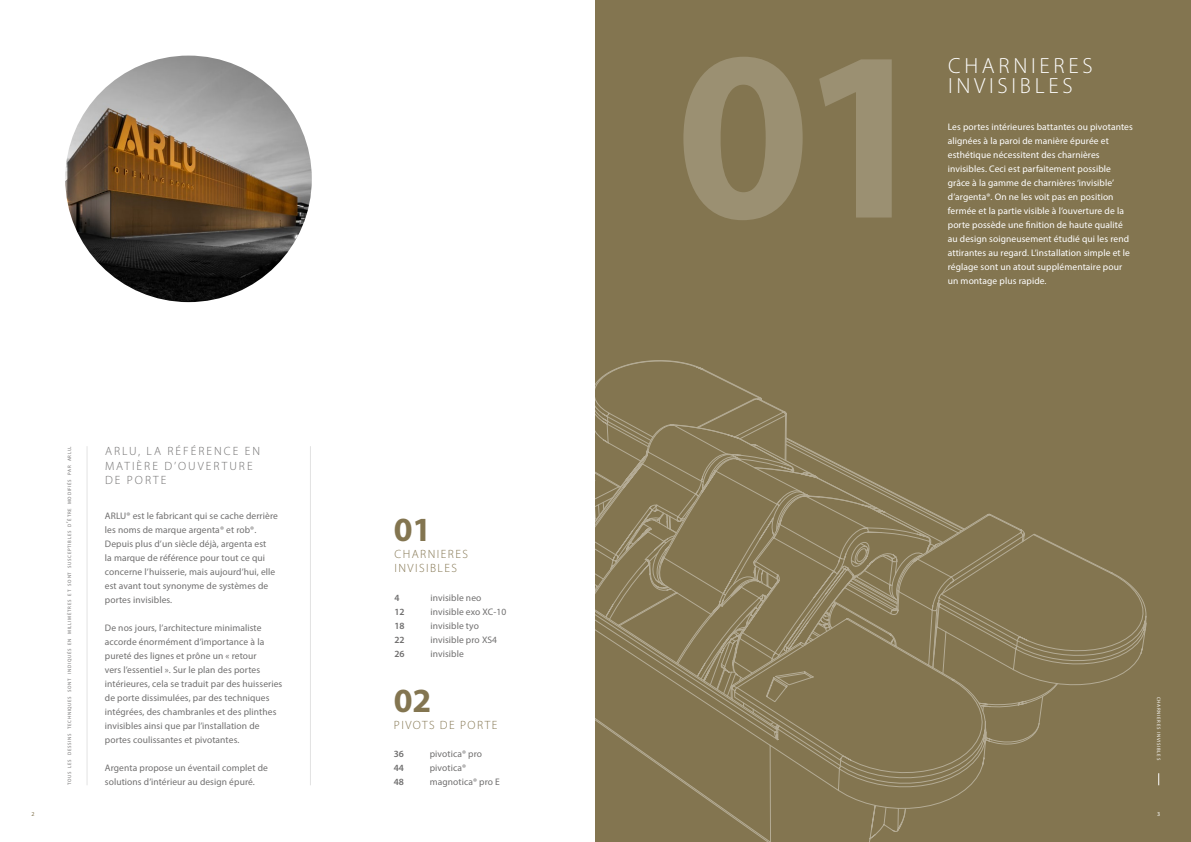
<style>
.page{position:relative;width:1191px;height:842px;background:#fff}
.page>*{position:absolute;margin:0;border:0;box-sizing:border-box;transform-origin:0 0}
.t1{font:700 34px "Myriad Pro";color:#837550}
.t2{font:300 22px/20px "Myriad Pro";letter-spacing:.17em;color:#fff}
.t3{font:300 12px/14.4px "Myriad Pro";letter-spacing:.17em;color:#706f6f}
.t4{font:300 12px/14.4px "Myriad Pro";letter-spacing:.12em;color:#837550}
.t5{font:9.5px/14px "Myriad Pro";letter-spacing:.01em;color:#706f6f}
.t6{font:9.5px/14px "Myriad Pro";letter-spacing:.01em;color:#fff}
.t7{font:600 9.5px "Myriad Pro";letter-spacing:.01em;color:#706f6f}
.t8{font:6px "Myriad Pro";color:#837550}
.t9{font:6px "Myriad Pro";color:#fff}
.t10{font:4.9px "Myriad Pro";letter-spacing:.145em;color:#706f6f}
.t11{font:4.9px "Myriad Pro";letter-spacing:.145em;color:#fff}
.s1{font-size:7px}
</style>
<div class="page">
<div style="left:595px;top:0;width:596px;height:842px;background:#837550"></div>
<svg style="left:695px;top:791px;width:211px;height:51px"></svg>
<svg style="left:595px;top:360px;width:551px;height:431px"></svg>
<svg style="left:683px;top:57px;width:208px;height:163px"></svg>
<img style="left:65px;top:56px;width:247px;height:246px;border-radius:123px">
<svg style="left:1158px;top:773px;width:1px;height:12px"></svg>
<hr style="left:310px;top:446px;width:1px;height:339px;background:#e3e3e3">
<hr style="left:87px;top:446px;width:1px;height:339px;background:#e3e3e3">
<p class="t10" style="left:66px;top:768px;width:323px;rotate:-90deg">les dessins techniques sont indiqués en millimètres et sont susceptibles d<span class="s1">’</span>être modifiés par arlu<span class="s1">.</span></p>
<p class="t3" style="left:105px;top:444px;width:157px">ARLU, LA RÉFÉRENCE EN<br>MATIÈRE D’OUVERTURE<br>DE PORTE</p>
<p class="t5" style="left:105px;top:509px;width:174px">ARLU® est le fabricant qui se cache derrière les noms de marque argenta® et rob®.<br>Depuis plus d’un siècle déjà, argenta est<br>la marque de référence pour tout ce qui concerne l’huisserie, mais aujourd’hui, elle est avant tout synonyme de systèmes de portes invisibles.</p>
<p class="t5" style="left:105px;top:621px;width:179px">De nos jours, l’architecture minimaliste accorde énormément d’importance à la pureté des lignes et prône un « retour<br>vers l’essentiel ». Sur le plan des portes intérieures, cela se traduit par des huisseries de porte dissimulées, par des techniques intégrées, des chambranles et des plinthes invisibles ainsi que par l’installation de portes coulissantes et pivotantes.</p>
<p class="t5" style="left:105px;top:761px;width:165px">Argenta propose un éventail complet de solutions d’intérieur au design épuré.</p>
<h1 class="t1" style="left:394px;top:507px;width:39px">01</h1>
<p class="t4" style="left:394px;top:547px;width:75px">CHARNIERES<br>INVISIBLES</p>
<p class="t7" style="left:394px;top:591px;width:7px">4</p>
<p class="t5" style="left:430px;top:590px;width:52px">invisible neo</p>
<p class="t7" style="left:394px;top:605px;width:12px">12</p>
<p class="t5" style="left:430px;top:604px;width:77px">invisible exo XC-10</p>
<p class="t7" style="left:394px;top:619px;width:12px">18</p>
<p class="t5" style="left:430px;top:618px;width:50px">invisible tyo</p>
<p class="t7" style="left:394px;top:633px;width:12px">22</p>
<p class="t5" style="left:430px;top:632px;width:68px">invisible pro XS4</p>
<p class="t7" style="left:394px;top:647px;width:12px">26</p>
<p class="t5" style="left:430px;top:646px;width:35px">invisible</p>
<h1 class="t1" style="left:394px;top:678px;width:39px">02</h1>
<p class="t4" style="left:394px;top:718px;width:105px">PIVOTS DE PORTE</p>
<p class="t7" style="left:394px;top:748px;width:12px">36</p>
<p class="t5" style="left:430px;top:747px;width:54px">pivotica® pro</p>
<p class="t7" style="left:394px;top:762px;width:12px">44</p>
<p class="t5" style="left:430px;top:761px;width:38px">pivotica®</p>
<p class="t10" style="left:66px;top:785px;width:15px;rotate:-90deg">tous</p>
<p class="t7" style="left:394px;top:776px;width:12px">48</p>
<p class="t5" style="left:430px;top:775px;width:72px">magnotica® pro E</p>
<h2 class="t2" style="left:948px;top:56px;width:146px">CHARNIERES<br>INVISIBLES</h2>
<p class="t6" style="left:947px;top:120px;width:186px">Les portes intérieures battantes ou pivotantes alignées à la paroi de manière épurée et esthétique nécessitent des charnières invisibles. Ceci est parfaitement possible grâce à la gamme de charnières ‘invisible’ d’argenta®. On ne les voit pas en position fermée et la partie visible à l’ouverture de la porte possède une finition de haute qualité au design soigneusement étudié qui les rend attirantes au regard. L’installation simple et le réglage sont un atout supplémentaire pour un montage plus rapide.</p>
<p class="t11" style="left:1161px;top:697px;width:65px;rotate:90deg">charnieres invisibles</p>
<p class="t8" style="left:31px;top:810px;width:5px">2</p>
<p class="t9" style="left:1157px;top:810px;width:5px">3</p>
</div>
